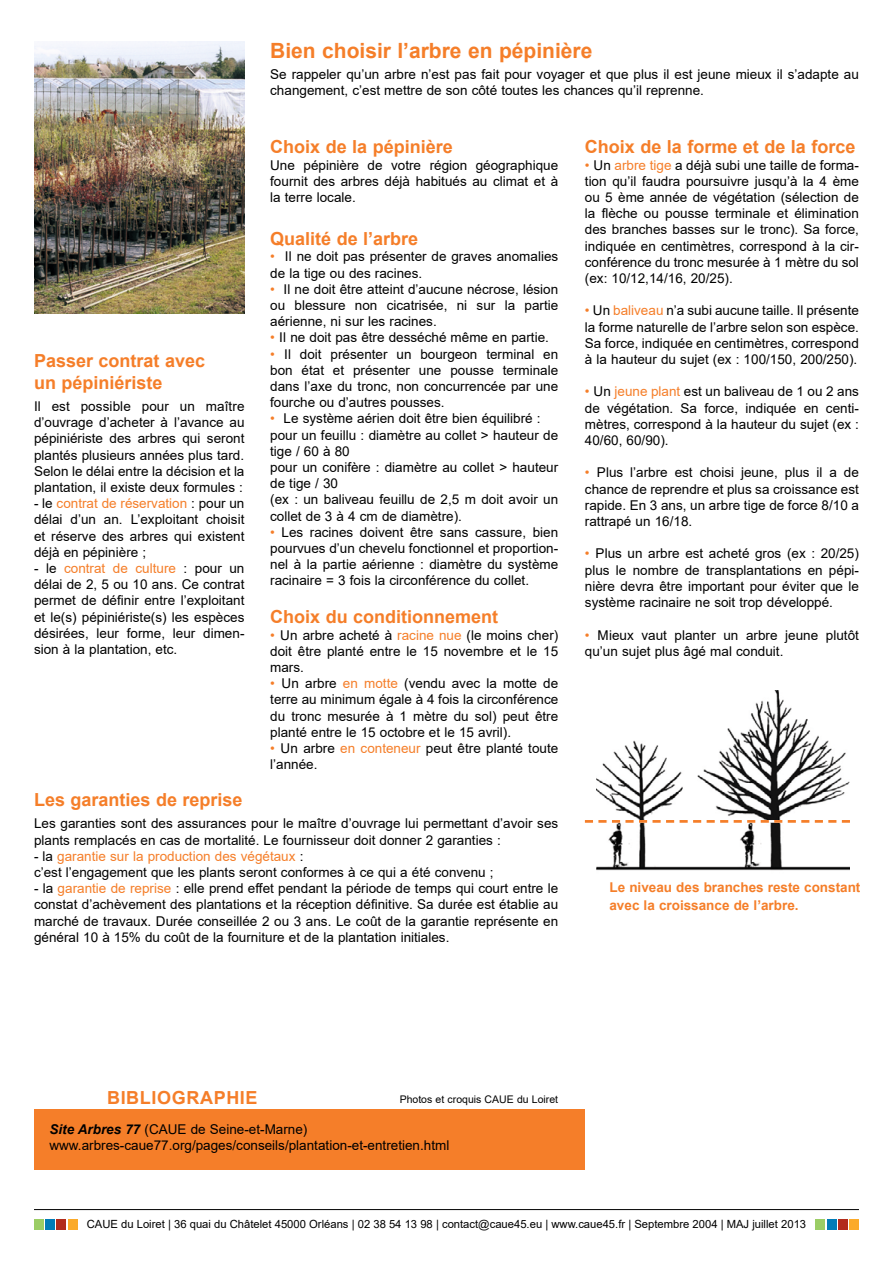
<style>
.page{position:relative;width:893px;height:1263px;background:#fff}
.page>*{position:absolute;margin:0;border:0;box-sizing:border-box;transform-origin:0 0}
.t1{font:700 21px "Arial";color:#f57e29}
.t2{font:700 18px/21.6px "Arial";color:#f57e29}
.t3{font:700 18px "Arial";letter-spacing:.035em;color:#f57e29}
.t4{font:13.5px/16.2px "Arial";color:#000;text-align:justify}
.t5{font:700 13.5px/18px "Arial";color:#f57e29}
.t6{font:11.25px "Arial";color:#000}
.t7{font:10.5px "Arial";color:#000}
.s1{color:#f57e29}
.s2{font-weight:700;font-style:italic}
</style>
<div class="page">
<hr style="left:34px;top:1209px;width:825px;height:1px;background:#000">
<div style="left:45px;top:1219px;width:10px;height:10px;background:#017cb7"></div>
<div style="left:34px;top:1219px;width:10px;height:10px;background:#9bcd65"></div>
<div style="left:68px;top:1219px;width:9px;height:10px;background:#fbaa29"></div>
<div style="left:56px;top:1219px;width:10px;height:10px;background:#b22c1c"></div>
<div style="left:827px;top:1219px;width:9px;height:10px;background:#017cb7"></div>
<div style="left:815px;top:1219px;width:10px;height:10px;background:#9bcd65"></div>
<div style="left:849px;top:1219px;width:10px;height:10px;background:#fbaa29"></div>
<div style="left:838px;top:1219px;width:10px;height:10px;background:#b22c1c"></div>
<img style="left:34px;top:42px;width:210px;height:272px">
<div style="left:34px;top:1109px;width:551px;height:60px;background:#f57e29"></div>
<img style="left:596px;top:691px;width:254px;height:180px">
<svg style="left:585px;top:820px;width:265px;height:3px"></svg>
<h2 class="t2" style="left:34px;top:350px;width:173px">Passer contrat avec un pépiniériste</h2>
<p class="t4" style="left:34px;top:398px;width:212px">Il est possible pour un maître d’ouvrage d’acheter à l’avance au pépiniériste des arbres qui seront plantés plusieurs années plus tard.<br>Selon le délai entre la décision et la plantation, il existe deux formules :</p>
<p class="t4" style="left:34px;top:495px;width:212px">- le <span class="s1">contrat de réservation</span> : pour un délai d’un an. L’exploitant choisit et réserve des arbres qui existent déjà en pépinière ;</p>
<p class="t4" style="left:34px;top:560px;width:212px">- le <span class="s1">contrat de culture</span> : pour un délai de 2, 5 ou 10 ans. Ce contrat permet de définir entre l’exploitant et le(s) pépiniériste(s) les espèces désirées, leur forme, leur dimen&shy;sion à la plantation, etc.</p>
<h1 class="t1" style="left:270px;top:36px;width:324px">Bien choisir l’arbre en pépinière</h1>
<p class="t4" style="left:270px;top:66px;width:590px">Se rappeler qu’un arbre n’est pas fait pour voyager et que plus il est jeune mieux il s’adapte au changement, c’est mettre de son côté toutes les chances qu’il reprenne.</p>
<h2 class="t2" style="left:270px;top:136px;width:184px">Choix de la pépinière</h2>
<p class="t4" style="left:270px;top:157px;width:290px">Une pépinière de votre région géographique fournit des arbres déjà habitués au climat et à la terre locale.</p>
<h2 class="t2" style="left:270px;top:228px;width:150px">Qualité de l’arbre</h2>
<p class="t4" style="left:270px;top:248px;width:290px"><span class="s1">•</span> i l ne doit pas présenter de graves anomalies de la tige ou des racines.</p>
<p class="t4" style="left:270px;top:281px;width:290px"><span class="s1">•</span> i l ne doit être atteint d’aucune nécrose, lésion ou blessure non cicatrisée, ni sur la partie aérienne, ni sur les racines.</p>
<p class="t4" style="left:270px;top:329px;width:280px"><span class="s1">•</span> i l ne doit pas être desséché même en partie.</p>
<p class="t4" style="left:270px;top:346px;width:290px"><span class="s1">•</span> i l doit présenter un bourgeon terminal en bon état et présenter une pousse terminale dans l’axe du tronc, non concurrencée par une fourche ou d’autres pousses.</p>
<p class="t4" style="left:270px;top:410px;width:290px;text-align:left"><span class="s1">•</span> le système aérien doit être bien équilibré : pour un feuillu : diamètre au collet &gt; hauteur de tige / 60 à 80<br>pour un conifère : diamètre au collet &gt; hauteur de tige / 30<br>(ex : un baliveau feuillu de 2,5 m doit avoir un collet de 3 à 4 cm de diamètre).</p>
<p class="t4" style="left:270px;top:524px;width:290px"><span class="s1">•</span> Les racines doivent être sans cassure, bien pourvues d’un chevelu fonctionnel et proportion&shy;nel à la partie aérienne : diamètre du système racinaire = 3 fois la circonférence du collet.</p>
<h2 class="t2" style="left:270px;top:606px;width:229px">Choix du conditionnement</h2>
<p class="t4" style="left:270px;top:626px;width:290px"><span class="s1">•</span> u n arbre acheté à <span class="s1">racine nue</span> (le moins cher) doit être planté entre le 15 novembre et le 15 mars.</p>
<p class="t4" style="left:270px;top:675px;width:290px"><span class="s1">•</span> u n arbre <span class="s1">en motte</span> (vendu avec la motte de terre au minimum égale à 4 fois la circonférence du tronc mesurée à 1 mètre du sol) peut être planté entre le 15 octobre et le 15 avril).</p>
<p class="t4" style="left:270px;top:740px;width:290px"><span class="s1">•</span> u n arbre <span class="s1">en conteneur</span> peut être planté toute l’année.</p>
<h2 class="t2" style="left:585px;top:137px;width:272px">Choix de la forme et de la force</h2>
<p class="t4" style="left:585px;top:157px;width:276px"><span class="s1">•</span> u n <span class="s1">arbre tige</span> a déjà subi une taille de forma&shy;tion qu’il faudra poursuivre jusqu’à la 4 ème ou 5 ème année de végétation (sélection de la flèche ou pousse terminale et élimination des branches basses sur le tronc). Sa force, indiquée en centimètres, correspond à la cir&shy;conférence du tronc mesurée à 1 mètre du sol (ex: 10/12,14/16, 20/25).</p>
<p class="t4" style="left:585px;top:302px;width:276px"><span class="s1">•</span> u n <span class="s1">baliveau</span> n’a subi aucune taille. Il présente la forme naturelle de l’arbre selon son espèce.<br>Sa force, indiquée en centimètres, correspond à la hauteur du sujet (ex : 100/150, 200/250).</p>
<p class="t4" style="left:585px;top:383px;width:276px"><span class="s1">•</span> u n <span class="s1">jeune plant</span> est un baliveau de 1 ou 2 ans de végétation. Sa force, indiquée en centi&shy;mètres, correspond à la hauteur du sujet (ex :<br>40/60, 60/90).</p>
<p class="t4" style="left:585px;top:464px;width:276px"><span class="s1">•</span> plus l’arbre est choisi jeune, plus il a de chance de reprendre et plus sa croissance est rapide. En 3 ans, un arbre tige de force 8/10 a rattrapé un 16/18.</p>
<p class="t4" style="left:585px;top:545px;width:276px"><span class="s1">•</span> plus un arbre est acheté gros (ex : 20/25) plus le nombre de transplantations en pépi&shy;nière devra être important pour éviter que le système racinaire ne soit trop développé.</p>
<p class="t4" style="left:585px;top:626px;width:276px"><span class="s1">•</span> m ieux vaut planter un arbre jeune plutôt qu’un sujet plus âgé mal conduit.</p>
<h2 class="t2" style="left:34px;top:789px;width:210px">Les garanties de reprise</h2>
<p class="t4" style="left:34px;top:815px;width:526px">Les garanties sont des assurances pour le maître d’ouvrage lui permettant d’avoir ses plants remplacés en cas de mortalité. Le fournisseur doit donner 2 garanties :</p>
<p class="t4" style="left:34px;top:848px;width:461px">- la <span class="s1">garantie sur la production des végétaux</span> :<br>c’est l’engagement que les plants seront conformes à ce qui a été convenu ;</p>
<p class="t4" style="left:34px;top:880px;width:526px">- la <span class="s1">garantie de reprise</span> : elle prend effet pendant la période de temps qui court entre le constat d’achèvement des plantations et la réception définitive. Sa durée est établie au marché de travaux. Durée conseillée 2 ou 3 ans. Le coût de la garantie représente en général 10 à 15% du coût de la fourniture et de la plantation initiales.</p>
<p class="t5" style="left:609px;top:879px;width:252px">Le niveau des branches reste constant avec la croissance de l’arbre.</p>
<h2 class="t3" style="left:107px;top:1085px;width:152px">bibliographie</h2>
<p class="t7" style="left:400px;top:1092px;width:160px">Photos et croquis CAUE du Loiret</p>
<p class="t4" style="left:49px;top:1121px;width:401px"><span class="s2">Site Arbres 77</span> (CAUE de Seine-et-Marne) www.arbres-caue77.org/pages/conseils/plantation-et-entretien.html</p>
<p class="t6" style="left:87px;top:1217px;width:721px">CAUE du Loiret | 36 quai du Châtelet 45000 Orléans | 02 38 54 13 98 | contact@caue45.eu | www.caue45.fr | Septembre 2004 | MAJ juillet 2013</p>
</div>
